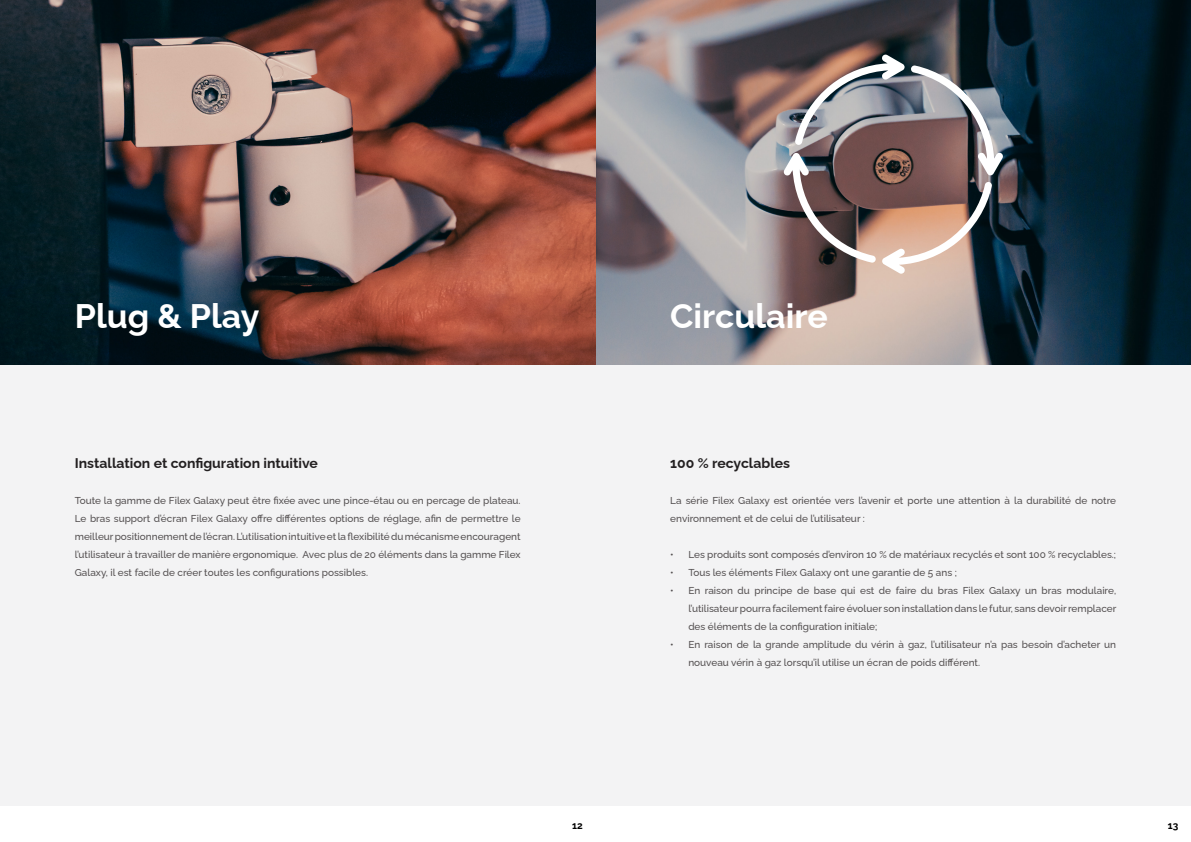
<style>
.page{position:relative;width:1191px;height:842px;background:#fff}
.page>*{position:absolute;margin:0;border:0;box-sizing:border-box;transform-origin:0 0}
.t1{font:700 34px "Raleway";color:#fff}
.t2{font:700 14px "Raleway";color:#232021}
.t3{font:500 10px/18px "Raleway";color:#545051}
.t4{font:700 10px "Raleway";color:#000}
</style>
<div class="page">
<div style="left:1px;top:365px;width:1190px;height:441px;background:#f3f3f4"></div>
<img style="left:0;top:0;width:1191px;height:364px">
<svg style="left:882px;top:182px;width:110px;height:92px"></svg>
<svg style="left:783px;top:153px;width:93px;height:110px"></svg>
<svg style="left:910px;top:65px;width:93px;height:110px"></svg>
<svg style="left:794px;top:54px;width:110px;height:91px"></svg>
<h1 class="t1" style="left:75px;top:289px;width:186px">Plug &amp; Play</h1>
<h1 class="t1" style="left:670px;top:289px;width:159px">Circulaire</h1>
<h2 class="t2" style="left:75px;top:452px;width:245px">Installation et configuration intuitive</h2>
<p class="t3" style="left:75px;top:491px;width:447px;text-align:justify">Toute la gamme de Filex Galaxy peut être fixée avec une pince-étau ou en percage de plateau.<br>Le bras support d’écran Filex Galaxy offre différentes options de réglage, afin de permettre le meilleur positionnement de l’écran. L’utilisation intuitive et la flexibilité du mécanisme encouragent l’utilisateur à travailler de manière ergonomique. Avec plus de 20 éléments dans la gamme Filex Galaxy, il est facile de créer toutes les configurations possibles.</p>
<h2 class="t2" style="left:670px;top:452px;width:121px">100 % recyclables</h2>
<p class="t3" style="left:670px;top:491px;width:447px">La série Filex Galaxy est orientée vers l’avenir et porte une attention à la durabilité de notre environnement et de celui de l’utilisateur :</p>
<p class="t3" style="left:670px;top:545px;width:447px">• Les produits sont composés d’environ 10 % de matériaux recyclés et sont 100 % recyclables.;</p>
<p class="t3" style="left:670px;top:563px;width:288px">• Tous les éléments Filex Galaxy ont une garantie de 5 ans ;</p>
<p class="t3" style="left:688px;top:581px;width:429px;text-align:justify;text-indent:-18px">• En raison du principe de base qui est de faire du bras Filex Galaxy un bras modulaire, l’utilisateur pourra facilement faire évoluer son installation dans le futur, sans devoir remplacer des éléments de la configuration initiale;</p>
<p class="t3" style="left:688px;top:635px;width:429px;text-indent:-18px">• En raison de la grande amplitude du vérin à gaz, l’utilisateur n’a pas besoin d’acheter un nouveau vérin à gaz lorsqu’il utilise un écran de poids différent.</p>
<p class="t4" style="left:572px;top:817px;width:12px">12</p>
<p class="t4" style="left:1167px;top:817px;width:12px">13</p>
</div>
